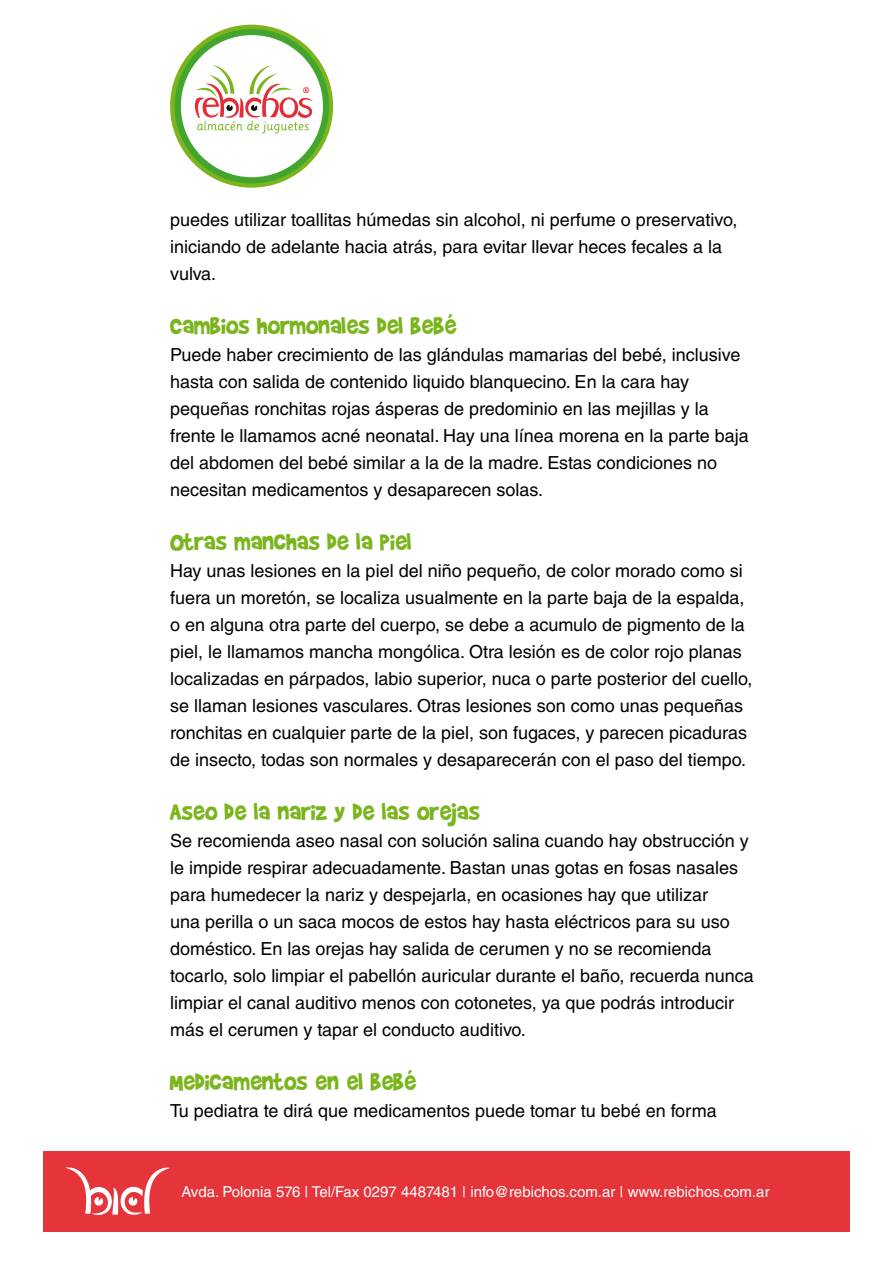
<style>
.page{position:relative;width:893px;height:1263px;background:#fff}
.page>*{position:absolute;margin:0;border:0;box-sizing:border-box;transform-origin:0 0}
.t1{font:27px "Brady Bunch Remastered";color:#7ab51d}
.t2{font:18px/27px "Helvetica LT Std";color:#000}
.t3{font:15px "Helvetica LT Std";color:#fff}
.t4{font:10.5px "Gosmick Sans";color:#e32e38}
</style>
<div class="page">
<svg style="left:170px;top:25px;width:163px;height:163px;background:#7cb526"></svg>
<div style="left:175px;top:29px;width:154px;height:154px;background:#42a52d;border-radius:50%"></div>
<div style="left:181px;top:35px;width:142px;height:142px;background:#fff;border-radius:50%"></div>
<svg style="left:194px;top:65px;width:119px;height:68px"></svg>
<div style="left:43px;top:1151px;width:807px;height:80px;background:#e5343a"></div>
<svg style="left:65px;top:1167px;width:105px;height:48px"></svg>
<p class="t4" style="left:303px;top:84px;width:8px">®</p>
<p class="t2" style="left:170px;top:206px;width:569px">puedes utilizar toallitas húmedas sin alcohol, ni perfume o preservativo, iniciando de adelante hacia atrás, para evitar llevar heces fecales a la vulva.</p>
<h1 class="t1" style="left:170px;top:311px;width:288px">Cambios hormonales del bebé</h1>
<p class="t2" style="left:170px;top:341px;width:580px">Puede haber crecimiento de las glándulas mamarias del bebé, inclusive hasta con salida de contenido liquido blanquecino. En la cara hay pequeñas ronchitas rojas ásperas de predominio en las mejillas y la frente le llamamos acné neonatal. Hay una línea morena en la parte baja del abdomen del bebé similar a la de la madre. Estas condiciones no necesitan medicamentos y desaparecen solas.</p>
<h1 class="t1" style="left:170px;top:527px;width:243px">Otras manchas de la piel</h1>
<p class="t2" style="left:170px;top:557px;width:584px">Hay unas lesiones en la piel del niño pequeño, de color morado como si fuera un moretón, se localiza usualmente en la parte baja de la espalda, o en alguna otra parte del cuerpo, se debe a acumulo de pigmento de la piel, le llamamos mancha mongólica. Otra lesión es de color rojo planas localizadas en párpados, labio superior, nuca o parte posterior del cuello, se llaman lesiones vasculares. Otras lesiones son como unas pequeñas ronchitas en cualquier parte de la piel, son fugaces, y parecen picaduras de insecto, todas son normales y desaparecerán con el paso del tiempo.</p>
<h1 class="t1" style="left:170px;top:797px;width:311px">Aseo de la nariz y de las orejas</h1>
<p class="t2" style="left:170px;top:827px;width:585px">Se recomienda aseo nasal con solución salina cuando hay obstrucción y le impide respirar adecuadamente. Bastan unas gotas en fosas nasales para humedecer la nariz y despejarla, en ocasiones hay que utilizar<br>una perilla o un saca mocos de estos hay hasta eléctricos para su uso doméstico. En las orejas hay salida de cerumen y no se recomienda tocarlo, solo limpiar el pabellón auricular durante el baño, recuerda nunca limpiar el canal auditivo menos con cotonetes, ya que podrás introducir más el cerumen y tapar el conducto auditivo.</p>
<h1 class="t1" style="left:170px;top:1067px;width:248px">Medicamentos en el bebé</h1>
<p class="t2" style="left:170px;top:1097px;width:548px">Tu pediatra te dirá que medicamentos puede tomar tu bebé en forma</p>
<p class="t3" style="left:182px;top:1183px;width:590px">Avda. Polonia 576 | Tel/Fax 0297 4487481 | info@rebichos.com.ar | www.rebichos.com.ar</p>
</div>
